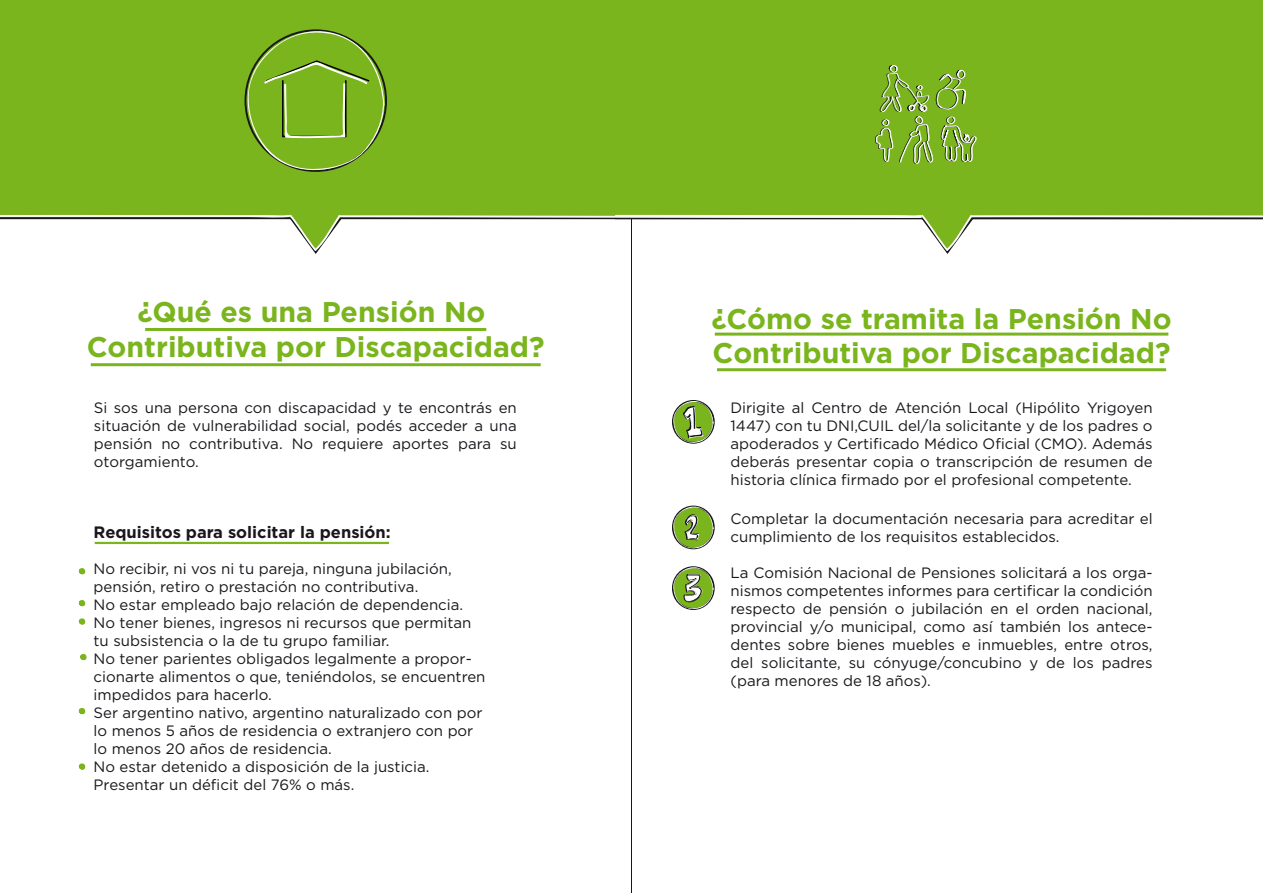
<style>
.page{position:relative;width:1263px;height:893px;background:#fff}
.page>*{position:absolute;margin:0;border:0;box-sizing:border-box;transform-origin:0 0}
.t1{font:700 28.5px/34.2px "Gotham";color:#7ab51d;text-align:center}
.t2{font:700 16.5px "Gotham";color:#1a171c}
.t3{font:15px/18px "Gotham";color:#1a171c;text-align:justify}
</style>
<div class="page">
<div style="left:0;top:0;width:604px;height:254px;background:#7ab51d"></div>
<div style="left:631px;top:0;width:632px;height:256px;background:#7ab51d"></div>
<svg style="left:875px;top:64px;width:103px;height:100px;background:#82b237"></svg>
<hr style="left:145px;top:328px;width:341px;height:3px;background:#7ab51d">
<hr style="left:91px;top:363px;width:450px;height:3px;background:#7ab51d">
<hr style="left:95px;top:542px;width:294px;height:2px;background:#7ab51d">
<hr style="left:715px;top:333px;width:453px;height:3px;background:#7ab51d">
<hr style="left:717px;top:368px;width:449px;height:3px;background:#7ab51d">
<div style="left:672px;top:400px;width:43px;height:44px;border:2px solid #1a171c;border-radius:50%"></div>
<svg style="left:673px;top:400px;width:40px;height:44px"></svg>
<div style="left:672px;top:506px;width:43px;height:43px;border:2px solid #1a171c;border-radius:50%"></div>
<svg style="left:673px;top:505px;width:40px;height:44px"></svg>
<div style="left:672px;top:566px;width:43px;height:44px;border:2px solid #1a171c;border-radius:50%"></div>
<svg style="left:673px;top:566px;width:40px;height:44px"></svg>
<svg style="left:78px;top:568px;width:7px;height:6px"></svg>
<svg style="left:78px;top:600px;width:7px;height:6px"></svg>
<svg style="left:78px;top:618px;width:7px;height:7px"></svg>
<svg style="left:80px;top:653px;width:7px;height:7px"></svg>
<svg style="left:78px;top:708px;width:7px;height:6px"></svg>
<svg style="left:78px;top:763px;width:7px;height:7px"></svg>
<svg style="left:241px;top:22px;width:144px;height:153px;background:#7bb027"></svg>
<div style="left:604px;top:0;width:53px;height:216px;background:#7ab51d"></div>
<svg style="left:0;top:214px;width:1263px;height:38px"></svg>
<h1 class="t1" style="left:87px;top:295px;width:459px">¿Qué es una Pensión No<br>Contributiva por Discapacidad?</h1>
<p class="t3" style="left:94px;top:398px;width:424px">Si sos una persona con discapacidad y te encontrás en situación de vulnerabilidad social, podés acceder a una pensión no contributiva. No requiere aportes para su otorgamiento.</p>
<p class="t2" style="left:94px;top:521px;width:299px">Requisitos para solicitar la pensión:</p>
<p class="t3" style="left:94px;top:559px;width:393px;text-align:left">No recibir, ni vos ni tu pareja, ninguna jubilación, pensión, retiro o prestación no contributiva.<br>No estar empleado bajo relación de dependencia.<br>No tener bienes, ingresos ni recursos que permitan tu subsistencia o la de tu grupo familiar.<br>No tener parientes obligados legalmente a propor&shy;cionarte alimentos o que, teniéndolos, se encuentren impedidos para hacerlo.<br>Ser argentino nativo, argentino naturalizado con por lo menos 5 años de residencia o extranjero con por lo menos 20 años de residencia.<br>No estar detenido a disposición de la justicia.<br>Presentar un déficit del 76% o más.</p>
<h1 class="t1" style="left:711px;top:302px;width:462px;text-align:left">¿Cómo se tramita la Pensión No<br>Contributiva por Discapacidad?</h1>
<p class="t3" style="left:730px;top:398px;width:424px">Dirigite al Centro de Atención Local (Hipólito Yrigoyen 1447) con tu DNI,CUIL del/la solicitante y de los padres o apoderados y Certificado Médico Oficial (CMO). Además deberás presentar copia o transcripción de resumen de historia clínica firmado por el profesional competente.</p>
<p class="t3" style="left:730px;top:509px;width:424px">Completar la documentación necesaria para acreditar el cumplimiento de los requisitos establecidos.</p>
<p class="t3" style="left:730px;top:563px;width:424px">La Comisión Nacional de Pensiones solicitará a los orga&shy;nismos competentes informes para certificar la condición respecto de pensión o jubilación en el orden nacional, provincial y/o municipal, como así también los antece&shy;dentes sobre bienes muebles e inmuebles, entre otros, del solicitante, su cónyuge/concubino y de los padres (para menores de 18 años).</p>
</div>
